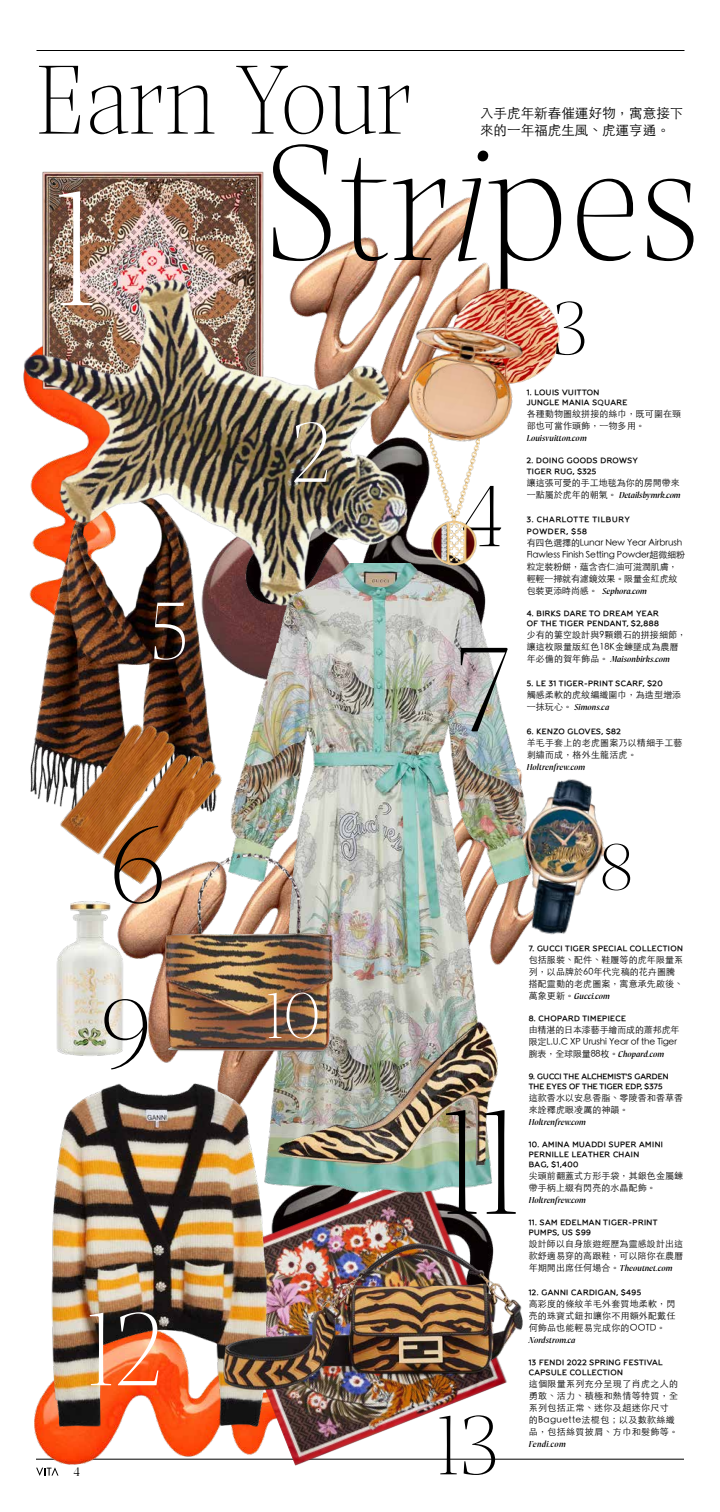
<style>
.page{position:relative;width:720px;height:1512px;background:#fff}
.page>*{position:absolute;margin:0;border:0;box-sizing:border-box;transform-origin:0 0}
.t1{font:300 174.8px "Prospectus L";color:#000}
.t2{font:300 174.8px "Prospectus L";color:#fff}
.t3{font:300 159.3px "Prospectus L";color:#000}
.t4{font:300 128px "Prospectus L";color:#000}
.t5{font:300 117.1px "Prospectus L";color:#000}
.t6{font:300 111.3px "Prospectus L";color:#fff}
.t7{font:300 103.5px "Prospectus L";color:#000}
.t8{font:300 92.8px "Prospectus L";color:#000}
.t9{font:300 91px "Prospectus L";color:#fff}
.t10{font:300 89.9px "Prospectus L";color:#000}
.t11{font:300 86.8px "Prospectus L";color:#fff}
.t12{font:300 81px "Prospectus L";color:#000}
.t13{font:300 70.7px "Prospectus L";color:#000}
.t14{font:300 69.1px "Prospectus L";color:#fff}
.t15{font:300 13.6px/17.2px "ST Heiti TC";color:#000}
.t16{font:13px "Prospectus L";color:#000}
.t17{font:300 9px/12px "ST Heiti TC";letter-spacing:.01em;color:#000}
.t18{font:9px "Prospectus L S Bd It";letter-spacing:.01em;color:#000}
.t19{font:300 9px/12px "ST Heiti TC";letter-spacing:-.015em;color:#000}
.t20{font:300 9px/12px "ST Heiti TC";letter-spacing:.04em;color:#000}
.t21{font:9px "Prospectus L S Bd It";letter-spacing:.04em;color:#000}
.t22{font:700 7.5px/10px "Grover";letter-spacing:.06em;color:#000}
.t23{font:700 7.5px/10px "Grover";letter-spacing:.02em;color:#000}
.t24{font:700 7.5px/12px "Grover";letter-spacing:.1em;color:#000}
.s1{font-style:italic}
.s2{font-size:106.3px;color:#000}
.s3{font-family:"ST Heiti TC";font-weight:300}
.s4{font-family:"Prospectus L S Bd It";font-weight:400}
</style>
<div class="page">
<hr style="left:36px;top:1459px;width:648px;height:1px;background:#000">
<hr style="left:36px;top:50px;width:648px;height:1px;background:#000">
<img style="left:303px;top:197px;width:187px;height:118px">
<img style="left:124px;top:906px;width:102px;height:177px">
<img style="left:34px;top:1396px;width:178px;height:80px">
<img style="left:30px;top:611px;width:188px;height:188px">
<img style="left:212px;top:1202px;width:296px;height:264px">
<img style="left:42px;top:1083px;width:236px;height:344px">
<img style="left:428px;top:458px;width:49px;height:105px">
<img style="left:42px;top:171px;width:222px;height:98px">
<img style="left:23px;top:269px;width:398px;height:342px">
<img style="left:207px;top:1240px;width:316px;height:151px">
<img style="left:448px;top:280px;width:112px;height:95px">
<img style="left:393px;top:315px;width:144px;height:143px">
<img style="left:226px;top:563px;width:290px;height:639px">
<img style="left:505px;top:765px;width:101px;height:179px">
<img style="left:38px;top:684px;width:216px;height:222px">
<img style="left:53px;top:900px;width:71px;height:156px">
<img style="left:163px;top:850px;width:172px;height:209px">
<img style="left:278px;top:1019px;width:220px;height:148px">
<h3 class="t7" style="left:36px;top:26px;width:378px">Earn Your</h3>
<h3 class="t15" style="left:480px;top:103px;width:205px">入手虎年新春催運好物，寓意接下來的一年福虎生風、虎運亨通。</h3>
<h1 class="t1" style="left:263px;top:78px;width:440px">Str<span class="s1">i</span>pes</h1>
<h1 class="t2" style="left:55px;top:123px;width:45px">1</h1>
<h3 class="t12" style="left:552px;top:270px;width:38px">3</h3>
<h3 class="t11" style="left:149px;top:569px;width:42px">5</h3>
<h3 class="t5" style="left:109px;top:781px;width:59px">6</h3>
<h3 class="t9" style="left:291px;top:387px;width:42px">2</h3>
<h3 class="t14" style="left:100px;top:966px;width:222px"><span class="s2">9</span> 10</h3>
<h3 class="t6" style="left:87px;top:1269px;width:78px">12</h3>
<h3 class="t16" style="left:74px;top:1462px;width:8px">4</h3>
<h3 class="t8" style="left:462px;top:449px;width:42px">4</h3>
<h3 class="t4" style="left:456px;top:598px;width:58px">7</h3>
<p class="t22" style="left:527px;top:388px;width:102px">1. LOUIS VUITTON<br>JUNGLE MANIA SQUARE</p>
<p class="t17" style="left:527px;top:407px;width:156px">各種動物圖紋拼接的絲巾，既可圍在頸部也可當作頭飾，一物多用。</p>
<p class="t18" style="left:527px;top:432px;width:61px">Louisvuitton.com</p>
<p class="t22" style="left:527px;top:456px;width:113px;line-height:11px">2. DOING GOODS DROWSY<br>TIGER RUG, $325</p>
<p class="t17" style="left:527px;top:476px;width:154px">讓這張可愛的手工地毯為你的房間帶來</p>
<p class="t18" style="left:527px;top:489px;width:155px"><span class="s3">一點屬於虎年的朝氣。</span> Detailsbymrk.com</p>
<p class="t24" style="left:527px;top:514px;width:105px">3. CHARLOTTE TILBURY<br>POWDER, $58</p>
<p class="t19" style="left:527px;top:536px;width:160px">有四色選擇的Lunar New Year Airbrush<br>Flawless Finish Setting Powder超微細粉粒定裝粉餅，蘊含杏仁油可滋潤肌膚，輕輕一掃就有濾鏡效果。限量金紅虎紋</p>
<p class="t18" style="left:527px;top:585px;width:122px"><span class="s3">包裝更添時尚感。</span> Sephora.com</p>
<p class="t22" style="left:527px;top:609px;width:134px">4. BIRKS DARE TO DREAM YEAR<br>OF THE TIGER PENDANT, $2,888</p>
<p class="t17" style="left:527px;top:628px;width:161px">少有的簍空設計與9顆鑽石的拼接細節，讓這枚限量版紅色18K金鍊墜成為農曆</p>
<p class="t18" style="left:527px;top:653px;width:145px"><span class="s3">年必備的賀年飾品。</span> Maisonbirks.com</p>
<p class="t22" style="left:527px;top:679px;width:137px">5. LE 31 TIGER-PRINT SCARF, $20</p>
<p class="t17" style="left:527px;top:688px;width:156px">觸感柔軟的虎紋編織圍巾，為造型增添</p>
<p class="t18" style="left:527px;top:701px;width:84px"><span class="s3">一抹玩心。</span> Simons.ca</p>
<p class="t22" style="left:527px;top:727px;width:96px">6. KENZO GLOVES, $82</p>
<p class="t17" style="left:527px;top:736px;width:157px">羊毛手套上的老虎圖案乃以精細手工藝刺繡而成，格外生龍活虎。</p>
<p class="t18" style="left:527px;top:761px;width:60px">Holtrenfrew.com</p>
<h3 class="t13" style="left:599px;top:816px;width:35px">8</h3>
<h2 class="t3" style="left:442px;top:1048px;width:80px">11</h2>
<h3 class="t10" style="left:437px;top:1381px;width:64px">13</h3>
<p class="t22" style="left:529px;top:944px;width:156px">7. GUCCI TIGER SPECIAL COLLECTION</p>
<p class="t17" style="left:529px;top:953px;width:156px">包括服裝、配件、鞋履等的虎年限量系列，以品牌於60年代完稿的花卉圖騰搭配靈動的老虎圖案，寓意承先啟後、</p>
<p class="t18" style="left:529px;top:990px;width:83px"><span class="s3">萬象更新。</span>Gucci.com</p>
<p class="t22" style="left:529px;top:1014px;width:99px">8. CHOPARD TIMEPIECE</p>
<p class="t19" style="left:529px;top:1023px;width:152px">由精湛的日本漆藝手繪而成的蕭邦虎年限定L.U.C XP Urushi Year of the Tiger腕表，全球限量88枚。<span class="s4">Chopard.com</span></p>
<p class="t23" style="left:529px;top:1072px;width:141px">9. GUCCI THE ALCHEMIST'S GARDEN<br>THE EYES OF THE TIGER EDP, $375</p>
<p class="t17" style="left:529px;top:1091px;width:156px">這款香水以安息香脂、零陵香和香草香來詮釋虎眼凌厲的神韻。</p>
<p class="t18" style="left:529px;top:1116px;width:59px">Holtrenfrew.com</p>
<p class="t22" style="left:529px;top:1140px;width:136px">10. AMINA MUADDI SUPER AMINI<br>PERNILLE LEATHER CHAIN<br>BAG, $1,400</p>
<p class="t17" style="left:529px;top:1169px;width:156px">尖頭前翻蓋式方形手袋，其銀色金屬鍊帶手柄上綴有閃亮的水晶配飾。</p>
<p class="t18" style="left:529px;top:1194px;width:59px">Holtrenfrew.com</p>
<p class="t22" style="left:529px;top:1218px;width:130px">11. SAM EDELMAN TIGER-PRINT<br>PUMPS, US $99</p>
<p class="t17" style="left:529px;top:1237px;width:156px">設計師以自身旅遊經歷為靈感設計出這款舒適易穿的高跟鞋，可以陪你在農曆</p>
<p class="t18" style="left:529px;top:1262px;width:145px"><span class="s3">年期間出席任何場合。</span>Theoutnet.com</p>
<p class="t22" style="left:529px;top:1288px;width:114px">12. GANNI CARDIGAN, $495</p>
<p class="t17" style="left:529px;top:1297px;width:148px;text-align:justify">高彩度的條紋羊毛外套質地柔軟，閃亮的珠寶式鈕扣讓你不用額外配戴任何飾品也能輕易完成你的OOTD。</p>
<p class="t18" style="left:529px;top:1334px;width:48px">Nordstrom.ca</p>
<p class="t22" style="left:529px;top:1358px;width:135px">13 FENDI 2022 SPRING FESTIVAL<br>CAPSULE COLLECTION</p>
<p class="t20" style="left:529px;top:1377px;width:151px">這個限量系列充分呈現了肖虎之人的勇敢、活力、積極和熱情等特質，全系列包括正常、迷你及超迷你尺寸的Baguette法棍包；以及數款絲織品，包括絲質披肩、方巾和髮飾等。</p>
<p class="t21" style="left:529px;top:1438px;width:39px">Fendi.com</p>
</div>
